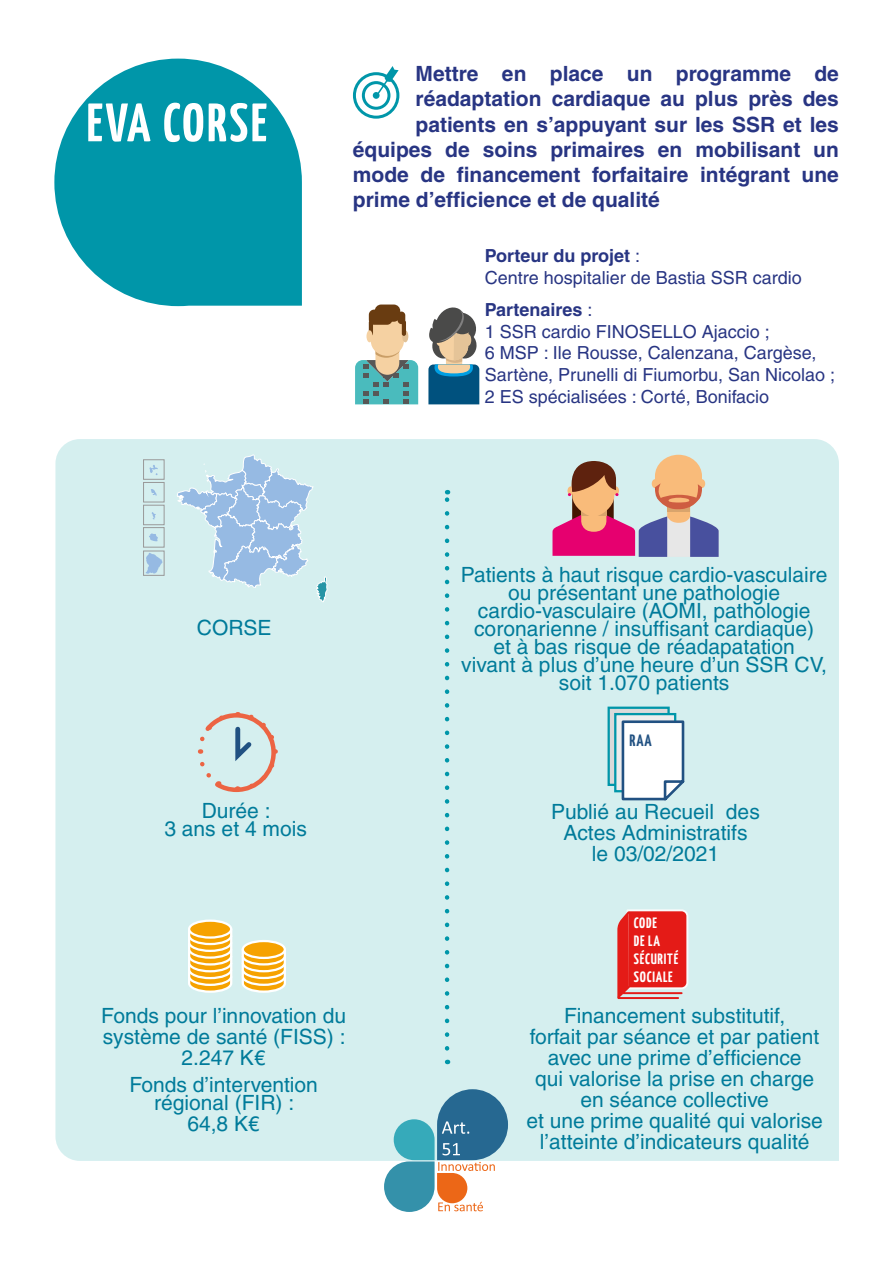
<style>
.page{position:relative;width:893px;height:1263px;background:#fff}
.page>*{position:absolute;margin:0;border:0;box-sizing:border-box;transform-origin:0 0}
.t1{font:700 54px "Yanone Kaffeesatz";letter-spacing:.05em;color:#fff}
.t2{font:21px/21px "Helvetica";color:#007b9a;text-align:center}
.t3{font:700 21px "Helvetica";color:#283583}
.t4{font:18px/21.6px "Helvetica";color:#283583}
.t5{font:700 16.5px "Yanone Kaffeesatz";color:#215182}
.t6{font:700 15px/18px "Yanone Kaffeesatz";letter-spacing:.05em;color:#fff}
.s1{font-weight:700}
</style>
<div class="page">
<div style="left:55px;top:439px;width:784px;height:722px;background:#d5efef"></div>
<svg style="left:384px;top:1089px;width:124px;height:123px"></svg>
<svg style="left:54px;top:59px;width:248px;height:247px;fill:#0096a9"></svg>
<div style="left:362px;top:81px;width:28px;height:29px;border:3px solid #0096a9;border-radius:50%"></div>
<div style="left:353px;top:72px;width:46px;height:47px;border:3px solid #0096a9;border-radius:50%"></div>
<div style="left:373px;top:92px;width:7px;height:7px;background:#0096a9;border-radius:50%"></div>
<svg style="left:375px;top:66px;width:24px;height:32px"></svg>
<svg style="left:445px;top:490px;width:4px;height:558px;background:#99d6db"></svg>
<svg style="left:355px;top:310px;width:63px;height:94px"></svg>
<hr style="left:369px;top:320px;width:4px;height:16px;background:#693c11;border-radius:2px">
<div style="left:366px;top:330px;width:7px;height:12px;background:#f5d1a2;border-radius:50%"></div>
<div style="left:402px;top:330px;width:6px;height:12px;background:#e1c196;border-radius:50%"></div>
<div style="left:369px;top:310px;width:23px;height:15px;background:#693c11;border-radius:5px"></div>
<div style="left:375px;top:305px;width:25px;height:17px;background:#693c11;border-radius:6px"></div>
<div style="left:398px;top:312px;width:7px;height:12px;background:#693c11;border-radius:4px"></div>
<hr style="left:402px;top:320px;width:4px;height:16px;background:#693c11;border-radius:2px">
<svg style="left:428px;top:307px;width:51px;height:97px"></svg>
<svg style="left:240px;top:947px;width:47px;height:47px"></svg>
<svg style="left:187px;top:926px;width:46px;height:68px"></svg>
<div style="left:189px;top:921px;width:42px;height:16px;background:#f6a200;border-radius:50%"></div>
<div style="left:188px;top:919px;width:44px;height:20px;border:2px solid #fff;border-radius:50%"></div>
<div style="left:243px;top:941px;width:42px;height:17px;background:#f6a200;border-radius:50%"></div>
<div style="left:242px;top:940px;width:44px;height:19px;border:2px solid #fff;border-radius:50%"></div>
<svg style="left:177px;top:454px;width:151px;height:148px;background:#bedaea"></svg>
<svg style="left:143px;top:459px;width:21px;height:116px;background:#c4dbe1"></svg>
<svg style="left:195px;top:710px;width:84px;height:84px;background:#d2d8d5"></svg>
<svg style="left:616px;top:908px;width:73px;height:94px;background:#e24643"></svg>
<svg style="left:606px;top:705px;width:81px;height:97px"></svg>
<div style="left:655px;top:455px;width:47px;height:54px;background:#f9bb7a;border-radius:22px"></div>
<svg style="left:552px;top:460px;width:167px;height:97px;background:#c596a2"></svg>
<h1 class="t1" style="left:87px;top:90px;width:182px">EVA CORSE</h1>
<p class="t3" style="left:416px;top:61px;width:425px">Mettre en place un programme de</p>
<p class="t3" style="left:416px;top:86px;width:425px">réadaptation cardiaque au plus près des</p>
<p class="t3" style="left:416px;top:111px;width:425px">patients en s’appuyant sur les SSR et les</p>
<p class="t3" style="left:353px;top:137px;width:488px">équipes de soins primaires en mobilisant un</p>
<p class="t3" style="left:353px;top:162px;width:487px">mode de financement forfaitaire intégrant une</p>
<p class="t3" style="left:353px;top:187px;width:308px">prime d’efficience et de qualité</p>
<p class="t4" style="left:485px;top:245px;width:319px"><span class="s1">Porteur du projet</span> :<br>Centre hospitalier de Bastia SSR cardio</p>
<p class="t4" style="left:485px;top:299px;width:352px"><span class="s1">Partenaires</span> :<br>1 SSR cardio FINOSELLO Ajaccio ;<br>6 MSP : Ile Rousse, Calenzana, Cargèse, Sartène, Prunelli di Fiumorbu, San Nicolao ; 2 ES spécialisées : Corté, Bonifacio</p>
<p class="t2" style="left:197px;top:617px;width:76px">CORSE</p>
<p class="t2" style="left:164px;top:801px;width:144px;line-height:18px">Durée :<br>3 ans et 4 mois</p>
<p class="t2" style="left:101px;top:1005px;width:246px">Fonds pour l’innovation du système de santé (FISS) :<br>2.247 K€</p>
<p class="t2" style="left:129px;top:1075px;width:190px;line-height:18px">Fonds d’intervention régional (FIR) :</p>
<p class="t2" style="left:187px;top:1113px;width:74px">64,8 K€</p>
<p class="t2" style="left:461px;top:565px;width:368px;line-height:18px">Patients à haut risque cardio-vasculaire ou présentant une pathologie cardio-vasculaire (AOMI, pathologie coronarienne / insuffisant cardiaque)<br>et à bas risque de réadapatation<br>vivant à plus d’une heure d’un SSR CV, soit 1.070 patients</p>
<p class="t5" style="left:629px;top:730px;width:24px">RAA</p>
<p class="t2" style="left:551px;top:801px;width:210px">Publié au Recueil des<br>Actes Administratifs<br>le 03/02/2021</p>
<p class="t6" style="left:634px;top:913px;width:46px">CODE<br>DE LA<br>SÉCURITÉ<br>SOCIALE</p>
<p class="t2" style="left:526px;top:1005px;width:298px">Financement substitutif,<br>forfait par séance et par patient avec une prime d’efficience<br>qui valorise la prise en charge en séance collective<br>et une prime qualité qui valorise l’atteinte d’indicateurs qualité</p>
</div>
